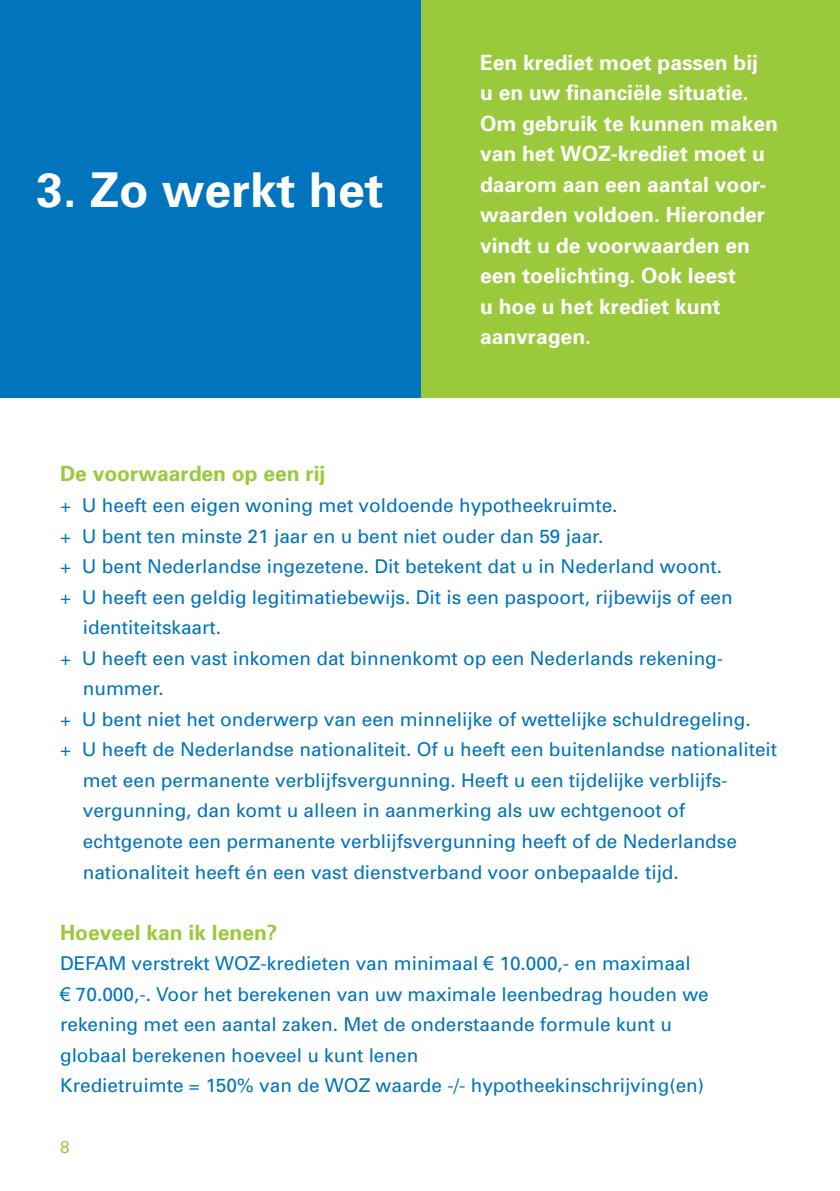
<style>
.page{position:relative;width:840px;height:1191px;background:#fff}
.page>*{position:absolute;margin:0;border:0;box-sizing:border-box;transform-origin:0 0}
.t1{font:700 48px "Univers";color:#fff}
.t2{font:700 21px/30.6px "Univers";color:#fff}
.t3{font:700 21px "Univers";color:#9aca3c}
.t4{font:19px/30.6px "Univers";color:#0074bc}
.t5{font:17px "Univers";color:#9aca3c}
.s1{font-family:"Arial"}
</style>
<div class="page">
<div style="left:420px;top:0;width:419px;height:397px;background:#9aca3c"></div>
<div style="left:0;top:0;width:420px;height:397px;background:#0074bc"></div>
<h1 class="t1" style="left:36px;top:159px;width:348px">3. Zo werkt het</h1>
<p class="t2" style="left:479px;top:46px;width:299px">Een krediet moet passen bij<br>u en uw financiële situatie.<br>Om gebruik te kunnen maken van het WOZ-krediet moet u daarom aan een aantal voor&shy;waarden voldoen. Hieronder vindt u de voorwaarden en een toelichting. Ook leest<br>u hoe u het krediet kunt aanvragen.</p>
<p class="t3" style="left:60px;top:460px;width:267px">De voorwaarden op een rij</p>
<p class="t4" style="left:60px;top:489px;width:558px">+ U heeft een eigen woning met voldoende hypotheekruimte.</p>
<p class="t4" style="left:60px;top:520px;width:544px">+ U bent ten minste 21 jaar en u bent niet ouder dan 59 jaar.</p>
<p class="t4" style="left:60px;top:551px;width:663px">+ U bent Nederlandse ingezetene. Dit betekent dat u in Nederland woont.</p>
<p class="t4" style="left:60px;top:581px;width:674px">+ U heeft een geldig legitimatiebewijs. Dit is een paspoort, rijbewijs of een</p>
<p class="t4" style="left:83px;top:612px;width:140px">identiteitskaart.</p>
<p class="t4" style="left:60px;top:642px;width:664px">+ U heeft een vast inkomen dat binnenkomt op een Nederlands rekening-</p>
<p class="t4" style="left:83px;top:673px;width:82px">nummer.</p>
<p class="t4" style="left:60px;top:703px;width:691px">+ U bent niet het onderwerp van een minnelijke of wettelijke schuldregeling.</p>
<p class="t4" style="left:60px;top:734px;width:718px">+ U heeft de Nederlandse nationaliteit. Of u heeft een buitenlandse nationaliteit</p>
<p class="t4" style="left:83px;top:764px;width:646px">met een permanente verblijfsvergunning. Heeft u een tijdelijke verblijfs-</p>
<p class="t4" style="left:83px;top:795px;width:603px">vergunning, dan komt u alleen in aanmerking als uw echtgenoot of</p>
<p class="t4" style="left:83px;top:825px;width:655px">echtgenote een permanente verblijfsvergunning heeft of de Nederlandse</p>
<p class="t4" style="left:83px;top:856px;width:597px">nationaliteit heeft én een vast dienstverband voor onbepaalde tijd.</p>
<p class="t3" style="left:60px;top:918px;width:219px">Hoeveel kan ik lenen?</p>
<p class="t4" style="left:60px;top:947px;width:650px">DEFAM verstrekt WOZ-kredieten van minimaal <span class="s1">€</span> 10.000,- en maximaal<br><span class="s1">€</span> 70.000,-. Voor het berekenen van uw maximale leenbedrag houden we rekening met een aantal zaken. Met de onderstaande formule kunt u globaal berekenen hoeveel u kunt lenen<br>Kredietruimte = 150% van de WOZ waarde -/- hypotheekinschrijving(en)</p>
<p class="t5" style="left:60px;top:1136px;width:11px">8</p>
</div>
